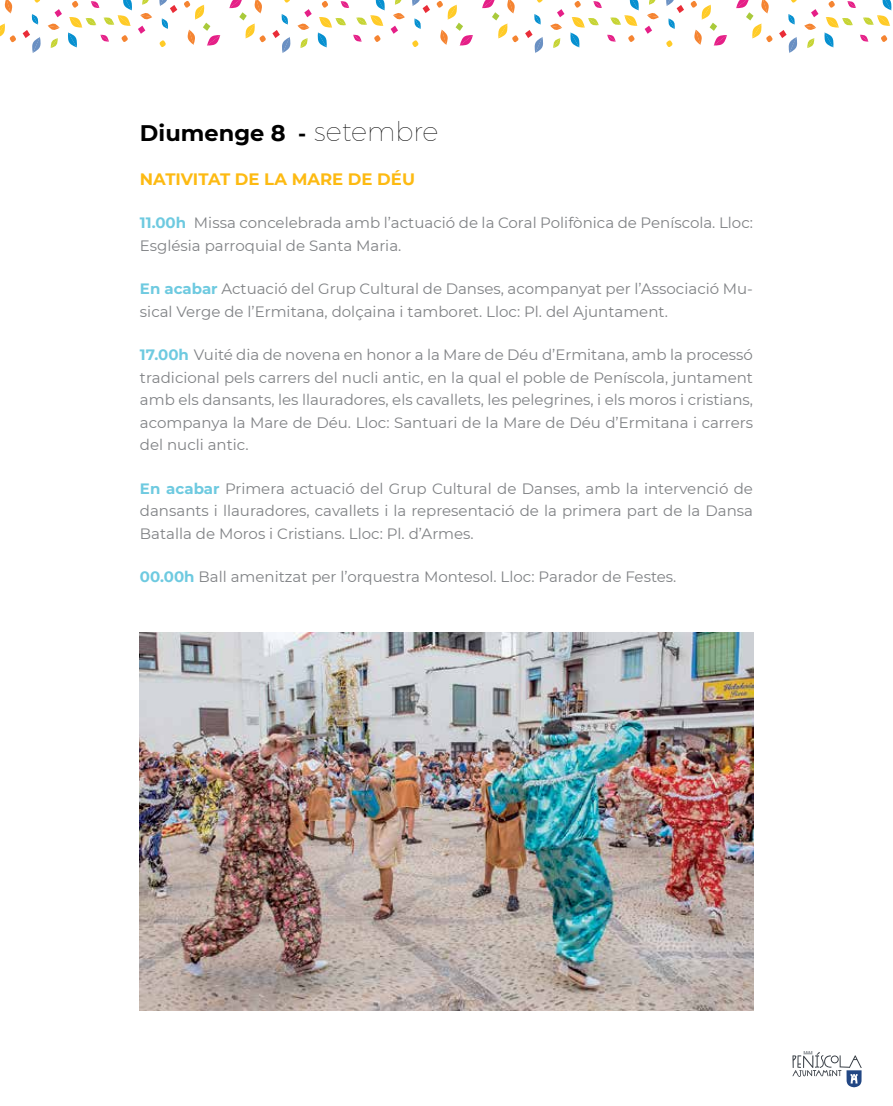
<style>
.page{position:relative;width:893px;height:1106px;background:#fff}
.page>*{position:absolute;margin:0;border:0;box-sizing:border-box;transform-origin:0 0}
.t1{font:700 22.5px "Montserrat";color:#000}
.t2{font:700 16.5px "Montserrat";color:#fdba12}
.t3{font:15px/22.5px "Montserrat";color:#808285}
.s1{font-size:21px}
.s2{font-weight:100;font-size:27px}
.s3{font-weight:700;color:#6ecae0}
</style>
<div class="page">
<svg style="left:0;top:0;width:291px;height:53px"></svg>
<svg style="left:297px;top:0;width:108px;height:48px"></svg>
<svg style="left:412px;top:0;width:131px;height:53px"></svg>
<svg style="left:550px;top:0;width:109px;height:48px"></svg>
<svg style="left:666px;top:0;width:132px;height:53px"></svg>
<svg style="left:804px;top:0;width:88px;height:48px"></svg>
<svg style="left:792px;top:1051px;width:70px;height:36px"></svg>
<img style="left:140px;top:632px;width:613px;height:378px">
<h1 class="t1" style="left:140px;top:117px;width:300px">Diumenge 8 <span class="s1">-</span> <span class="s2">setembre</span></h1>
<p class="t2" style="left:140px;top:167px;width:277px">NATIVITAT DE LA MARE DE DÉU</p>
<p class="t3" style="left:140px;top:211px;width:615px"><span class="s3">11.00h</span> Missa concelebrada amb l’actuació de la Coral Polifònica de Peníscola. Lloc:<br>Església parroquial de Santa Maria.</p>
<p class="t3" style="left:140px;top:277px;width:614px"><span class="s3">En acabar</span> Actuació del Grup Cultural de Danses, acompanyat per l’Associació Mu&shy;sical Verge de l’Ermitana, dolçaina i tamboret. Lloc: Pl. del Ajuntament.</p>
<p class="t3" style="left:140px;top:343px;width:615px;text-align:justify"><span class="s3">17.00h</span> Vuité dia de novena en honor a la Mare de Déu d’Ermitana, amb la processó tradicional pels carrers del nucli antic, en la qual el poble de Peníscola, juntament amb els dansants, les llauradores, els cavallets, les pelegrines, i els moros i cristians, acompanya la Mare de Déu. Lloc: Santuari de la Mare de Déu d’Ermitana i carrers del nucli antic.</p>
<p class="t3" style="left:140px;top:476px;width:615px;text-align:justify"><span class="s3">En acabar</span> Primera actuació del Grup Cultural de Danses, amb la intervenció de dansants i llauradores, cavallets i la representació de la primera part de la Dansa Batalla de Moros i Cristians. Lloc: Pl. d’Armes.</p>
<p class="t3" style="left:140px;top:565px;width:538px"><span class="s3">00.00h</span> Ball amenitzat per l’orquestra Montesol. Lloc: Parador de Festes.</p>
</div>
